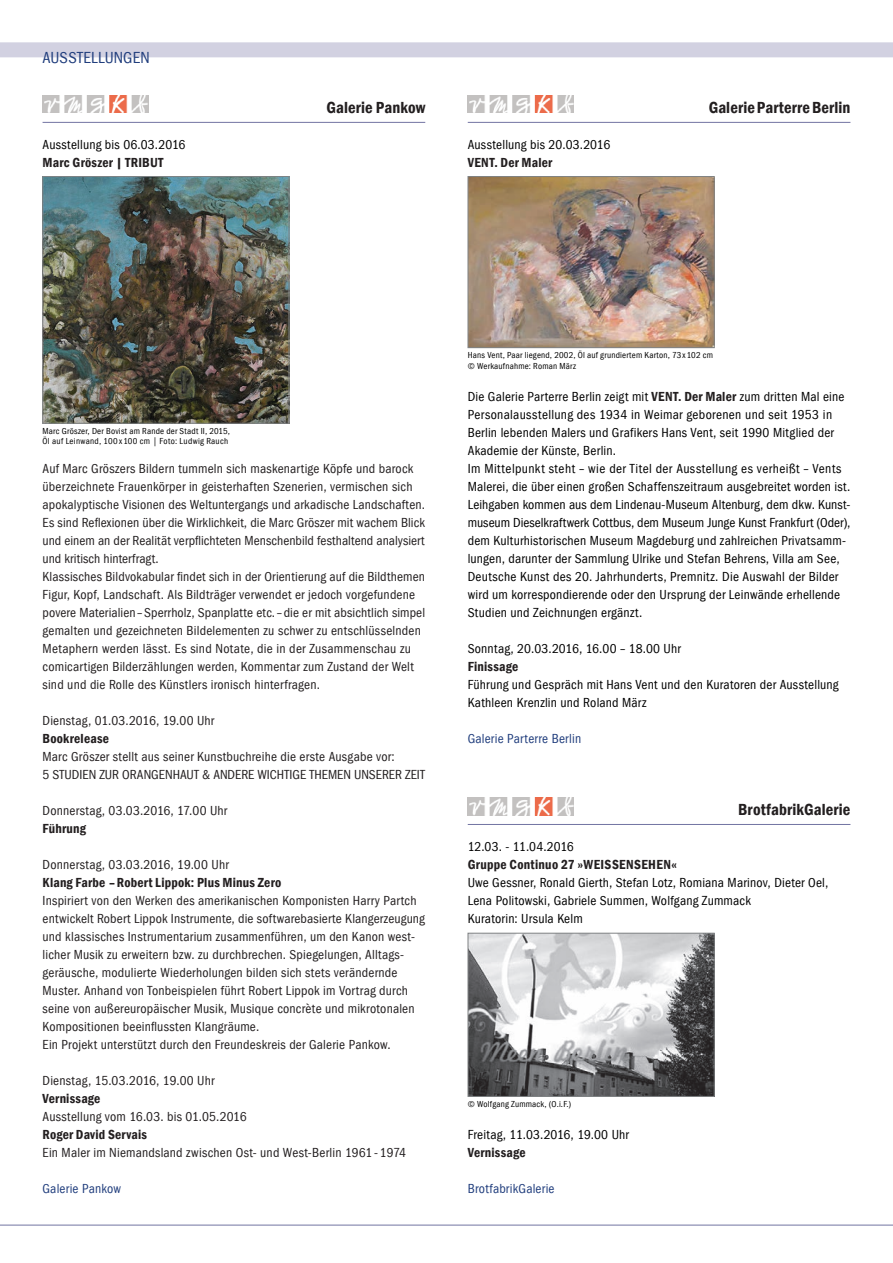
<style>
.page{position:relative;width:893px;height:1263px;background:#fff}
.page>*{position:absolute;margin:0;border:0;box-sizing:border-box;transform-origin:0 0}
.t1{font:600 condensed 16.5px "Franklin Gothic";letter-spacing:.005em;color:#231f20}
.t2{font:condensed 16.5px "Franklin Gothic";letter-spacing:.01em;color:#213e7d}
.t3{font:condensed 13.5px/18px "Franklin Gothic";letter-spacing:.015em;color:#231f20}
.t4{font:condensed 13.5px/18px "Franklin Gothic";letter-spacing:.015em;color:#000}
.t5{font:600 condensed 13.5px "Franklin Gothic";letter-spacing:.015em;color:#231f20}
.t6{font:condensed 13.5px "Franklin Gothic";letter-spacing:.015em;color:#213e7d}
.t7{font:condensed 9px/10.8px "Franklin Gothic";letter-spacing:.025em;color:#000}
.s1{font-weight:600;color:#231f20}
</style>
<div class="page">
<img style="left:45px;top:178px;width:242px;height:243px">
<div style="left:43px;top:176px;width:246px;height:247px;border:1px solid #808385"></div>
<img style="left:470px;top:178px;width:242px;height:168px">
<div style="left:468px;top:176px;width:246px;height:172px;border:1px solid #808385"></div>
<img style="left:470px;top:935px;width:242px;height:159px">
<div style="left:468px;top:933px;width:246px;height:163px;border:1px solid #808385"></div>
<div style="left:0;top:42px;width:893px;height:15px;background:#d2d1e1"></div>
<img style="left:468px;top:96px;width:105px;height:17px">
<hr style="left:468px;top:122px;width:382px;height:1px;background:#7274a2">
<img style="left:468px;top:798px;width:105px;height:17px">
<hr style="left:468px;top:824px;width:382px;height:1px;background:#7274a2">
<img style="left:43px;top:96px;width:105px;height:17px">
<hr style="left:43px;top:122px;width:382px;height:1px;background:#7274a2">
<hr style="left:0;top:1225px;width:893px;height:1px;background:#7274a2">
<p class="t2" style="left:43px;top:48px;width:109px">AUSSTELLUNGEN</p>
<p class="t4" style="left:43px;top:136px;width:144px">Ausstellung bis 06.03.2016</p>
<p class="t5" style="left:43px;top:153px;width:123px">Marc Gröszer | TRIBUT</p>
<p class="t1" style="left:326px;top:96px;width:100px">Galerie Pankow</p>
<p class="t4" style="left:468px;top:136px;width:144px">Ausstellung bis 20.03.2016</p>
<p class="t5" style="left:468px;top:153px;width:86px">VENT. Der Maler</p>
<p class="t1" style="left:709px;top:96px;width:143px">Galerie Parterre Berlin</p>
<p class="t7" style="left:43px;top:425px;width:189px">Marc Gröszer, Der Bovist am Rande der Stadt II, 2015,<br>Öl auf Leinwand, 100 x 100 cm | Foto: Ludwig Rauch</p>
<p class="t3" style="left:43px;top:460px;width:384px">Auf Marc Gröszers Bildern tummeln sich maskenartige Köpfe und barock überzeichnete Frauenkörper in geisterhaften Szenerien, vermischen sich apokalyptische Visionen des Weltuntergangs und arkadische Landschaften.<br>Es sind Reflexionen über die Wirklichkeit, die Marc Gröszer mit wachem Blick und einem an der Realität verpflichteten Menschenbild festhaltend analysiert und kritisch hinterfragt.<br>Klassisches Bildvokabular findet sich in der Orientierung auf die Bildthemen Figur, Kopf, Landschaft. Als Bildträger verwendet er jedoch vorgefundene povere Materialien –Sperrholz, Spanplatte etc.–die er mit absichtlich simpel gemalten und gezeichneten Bildelementen zu schwer zu entschlüsselnden Metaphern werden lässt. Es sind Notate, die in der Zusammenschau zu comicartigen Bilderzählungen werden, Kommentar zum Zustand der Welt sind und die Rolle des Künstlers ironisch hinterfragen.</p>
<p class="t3" style="left:43px;top:712px;width:173px">Dienstag, 01.03.2016, 19.00 Uhr</p>
<p class="t5" style="left:43px;top:729px;width:68px">Bookrelease</p>
<p class="t3" style="left:43px;top:748px;width:384px">Marc Gröszer stellt aus seiner Kunstbuchreihe die erste Ausgabe vor:<br>5 STUDIEN ZUR ORANGENHAUT &amp; ANDERE WICHTIGE THEMEN UNSERER ZEIT</p>
<p class="t3" style="left:43px;top:802px;width:186px">Donnerstag, 03.03.2016, 17.00 Uhr</p>
<p class="t5" style="left:43px;top:819px;width:45px">Führung</p>
<p class="t3" style="left:43px;top:856px;width:188px">Donnerstag, 03.03.2016, 19.00 Uhr</p>
<p class="t5" style="left:43px;top:873px;width:240px">Klang Farbe –Robert Lippok: Plus Minus Zero</p>
<p class="t3" style="left:43px;top:892px;width:384px">Inspiriert von den Werken des amerikanischen Komponisten Harry Partch entwickelt Robert Lippok Instrumente, die softwarebasierte Klangerzeugung und klassisches Instrumentarium zusammenführen, um den Kanon west&shy;licher Musik zu erweitern bzw. zu durchbrechen. Spiegelungen, Alltags&shy;geräusche, modulierte Wiederholungen bilden sich stets verändernde Muster. Anhand von Tonbeispielen führt Robert Lippok im Vortrag durch seine von außereuropäischer Musik, Musique concrète und mikrotonalen Kompositionen beeinflussten Klangräume.<br>Ein Projekt unterstützt durch den Freundeskreis der Galerie Pankow.</p>
<p class="t3" style="left:43px;top:1071px;width:174px">Dienstag, 15.03.2016, 19.00 Uhr</p>
<p class="t5" style="left:43px;top:1089px;width:59px">Vernissage</p>
<p class="t3" style="left:43px;top:1107px;width:206px">Ausstellung vom 16.03. bis 01.05.2016</p>
<p class="t5" style="left:43px;top:1125px;width:106px">Roger David Servais</p>
<p class="t3" style="left:43px;top:1143px;width:365px">Ein Maler im Niemandsland zwischen Ost- und West-Berlin 1961 - 1974</p>
<p class="t6" style="left:43px;top:1181px;width:80px">Galerie Pankow</p>
<p class="t7" style="left:468px;top:350px;width:247px">Hans Vent, Paar liegend, 2002, Öl auf grundiertem Karton, 73x102 cm © Werkaufnahme: Roman März</p>
<p class="t4" style="left:468px;top:388px;width:384px">Die Galerie Parterre Berlin zeigt mit <span class="s1">VENT. Der Maler</span> zum dritten Mal eine Personalausstellung des 1934 in Weimar geborenen und seit 1953 in Berlin lebenden Malers und Grafikers Hans Vent, seit 1990 Mitglied der Akademie der Künste, Berlin.<br>Im Mittelpunkt steht – wie der Titel der Ausstellung es verheißt – Vents Malerei, die über einen großen Schaffenszeitraum ausgebreitet worden ist.<br>Leihgaben kommen aus dem Lindenau-Museum Altenburg, dem dkw. Kunst&shy;museum Dieselkraftwerk Cottbus, dem Museum Junge Kunst Frankfurt (Oder), dem Kulturhistorischen Museum Magdeburg und zahlreichen Privatsamm&shy;lungen, darunter der Sammlung Ulrike und Stefan Behrens, Villa am See, Deutsche Kunst des 20. Jahrhunderts, Premnitz. Die Auswahl der Bilder wird um korrespondierende oder den Ursprung der Leinwände erhellende Studien und Zeichnungen ergänzt.</p>
<p class="t4" style="left:468px;top:640px;width:215px">Sonntag, 20.03.2016, 16.00 – 18.00 Uhr</p>
<p class="t5" style="left:468px;top:657px;width:52px">Finissage</p>
<p class="t4" style="left:468px;top:676px;width:372px">Führung und Gespräch mit Hans Vent und den Kuratoren der Ausstellung<br>Kathleen Krenzlin und Roland März</p>
<p class="t6" style="left:468px;top:731px;width:115px">Galerie Parterre Berlin</p>
<p class="t1" style="left:738px;top:798px;width:114px">BrotfabrikGalerie</p>
<p class="t4" style="left:468px;top:838px;width:108px">12.03. - 11.04.2016</p>
<p class="t5" style="left:468px;top:855px;width:211px">Gruppe Continuo 27 »WEISSENSEHEN«</p>
<p class="t4" style="left:468px;top:874px;width:362px">Uwe Gessner, Ronald Gierth, Stefan Lotz, Romiana Marinov, Dieter Oel,<br>Lena Politowski, Gabriele Summen, Wolfgang Zummack<br>Kuratorin: Ursula Kelm</p>
<p class="t7" style="left:468px;top:1098px;width:105px">© Wolfgang Zummack, (O.i.F.)</p>
<p class="t4" style="left:468px;top:1126px;width:163px">Freitag, 11.03.2016, 19.00 Uhr</p>
<p class="t5" style="left:468px;top:1143px;width:59px">Vernissage</p>
<p class="t6" style="left:468px;top:1181px;width:88px">BrotfabrikGalerie</p>
</div>
